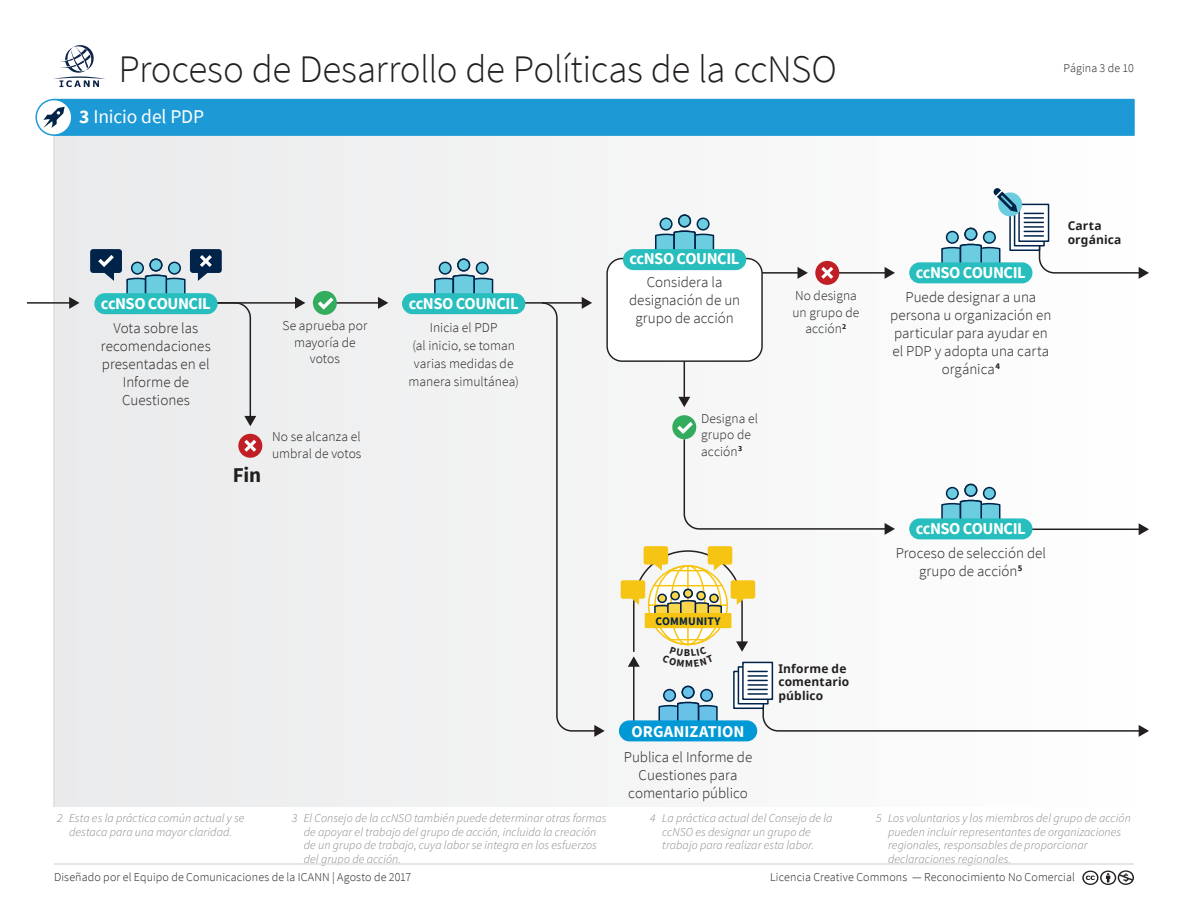
<style>
.page{position:relative;width:1188px;height:918px;background:#fff}
.page>*{position:absolute;margin:0;border:0;box-sizing:border-box;transform-origin:0 0}
.t1{font:300 39px "Source Sans Pro";letter-spacing:-.015em;color:#231f20}
.t2{font:700 21px "Source Sans Pro";color:#231f20}
.t3{font:19.5px "Source Sans Pro";letter-spacing:-.01em;color:#fff}
.t4{font:700 16.5px "Source Sans Pro";letter-spacing:-.03em;color:#fff}
.t5{font:700 16.5px "Source Sans Pro";letter-spacing:.005em;color:#fff}
.t6{font:300 15px/18px "Source Sans Pro";color:#231f20;text-align:center}
.t7{font:300 13.5px/16.5px "Source Sans Pro";letter-spacing:.005em;color:#231f20;text-align:center}
.t8{font:italic 300 12px/13.5px "Source Sans Pro";letter-spacing:.005em;color:#808285}
.t9{font:300 12px "Source Sans Pro";letter-spacing:.01em;color:#231f20}
.t10{font:700 12px/13.5px "Noto Sans";letter-spacing:.015em;color:#231f20}
.t11{font:700 11.55px "Source Sans Pro";letter-spacing:.015em;color:#002349}
.s1{font-weight:700}
</style>
<div class="page">
<div style="left:54px;top:117px;width:1080px;height:690px;background:#f2f2f3"></div>
<hr style="left:53px;top:100px;width:2px;height:707px;background:#dcdddf">
<div style="left:53px;top:99px;width:1082px;height:37px;background:#1d99d6;border:2px solid #1d99d6"></div>
<svg style="left:36px;top:100px;width:36px;height:35px"></svg>
<div style="left:35px;top:99px;width:38px;height:37px;border:2px solid #1d99d6;border-radius:50%"></div>
<svg style="left:43px;top:107px;width:22px;height:21px"></svg>
<hr style="left:1032px;top:529px;width:108px;height:1px;background:#231f20">
<svg style="left:1139px;top:523px;width:10px;height:12px"></svg>
<hr style="left:747px;top:272px;width:52px;height:2px;background:#231f20">
<svg style="left:798px;top:267px;width:10px;height:12px"></svg>
<hr style="left:684px;top:346px;width:1px;height:53px;background:#231f20">
<svg style="left:678px;top:397px;width:12px;height:10px"></svg>
<hr style="left:838px;top:272px;width:48px;height:2px;background:#231f20">
<svg style="left:885px;top:267px;width:10px;height:12px"></svg>
<hr style="left:336px;top:302px;width:44px;height:2px;background:#231f20">
<svg style="left:378px;top:297px;width:10px;height:12px"></svg>
<hr style="left:525px;top:302px;width:59px;height:2px;background:#231f20">
<svg style="left:540px;top:297px;width:65px;height:440px"></svg>
<hr style="left:180px;top:302px;width:117px;height:2px;background:#231f20">
<svg style="left:295px;top:297px;width:10px;height:12px"></svg>
<div style="left:439px;top:262px;width:12px;height:12px;background:#6dcde0;border-radius:50%"></div>
<div style="left:439px;top:262px;width:13px;height:13px;border:2px solid #002349;border-radius:50%"></div>
<div style="left:476px;top:262px;width:12px;height:12px;background:#6dcde0;border-radius:50%"></div>
<div style="left:476px;top:262px;width:13px;height:13px;border:2px solid #002349;border-radius:50%"></div>
<div style="left:458px;top:259px;width:11px;height:12px;background:#6dcde0;border-radius:50%"></div>
<div style="left:457px;top:258px;width:13px;height:14px;border:2px solid #002349;border-radius:50%"></div>
<svg style="left:434px;top:275px;width:60px;height:18px"></svg>
<div style="left:403px;top:294px;width:122px;height:19px;background:#28bebe;border-radius:10px"></div>
<div style="left:402px;top:293px;width:123px;height:21px;border:2px solid #28bebe;border-radius:10px"></div>
<hr style="left:27px;top:302px;width:44px;height:2px;background:#231f20">
<svg style="left:69px;top:297px;width:11px;height:12px"></svg>
<svg style="left:313px;top:291px;width:24px;height:24px"></svg>
<svg style="left:238px;top:434px;width:24px;height:24px"></svg>
<div style="left:620px;top:721px;width:136px;height:20px;background:#0099d5;border-radius:10px"></div>
<div style="left:619px;top:720px;width:138px;height:21px;border:2px solid #0099d5;border-radius:10px"></div>
<div style="left:947px;top:232px;width:11px;height:11px;background:#6dcde0;border-radius:50%"></div>
<div style="left:946px;top:231px;width:13px;height:13px;border:2px solid #002349;border-radius:50%"></div>
<div style="left:984px;top:232px;width:11px;height:11px;background:#6dcde0;border-radius:50%"></div>
<div style="left:983px;top:231px;width:13px;height:13px;border:2px solid #002349;border-radius:50%"></div>
<div style="left:965px;top:228px;width:12px;height:12px;background:#6dcde0;border-radius:50%"></div>
<div style="left:964px;top:228px;width:13px;height:13px;border:2px solid #002349;border-radius:50%"></div>
<svg style="left:941px;top:244px;width:60px;height:18px"></svg>
<div style="left:910px;top:263px;width:122px;height:20px;background:#28bebe;border-radius:10px"></div>
<div style="left:909px;top:262px;width:124px;height:21px;border:2px solid #28bebe;border-radius:10px"></div>
<div style="left:947px;top:488px;width:11px;height:11px;background:#6dcde0;border-radius:50%"></div>
<div style="left:946px;top:487px;width:13px;height:13px;border:2px solid #002349;border-radius:50%"></div>
<div style="left:984px;top:488px;width:11px;height:11px;background:#6dcde0;border-radius:50%"></div>
<div style="left:983px;top:487px;width:13px;height:13px;border:2px solid #002349;border-radius:50%"></div>
<div style="left:965px;top:484px;width:12px;height:12px;background:#6dcde0;border-radius:50%"></div>
<div style="left:964px;top:484px;width:13px;height:13px;border:2px solid #002349;border-radius:50%"></div>
<svg style="left:941px;top:500px;width:60px;height:18px"></svg>
<div style="left:910px;top:519px;width:122px;height:20px;background:#28bebe;border-radius:10px"></div>
<div style="left:909px;top:518px;width:124px;height:21px;border:2px solid #28bebe;border-radius:10px"></div>
<div style="left:607px;top:259px;width:155px;height:102px;background:#fff;border-radius:15px"></div>
<div style="left:606px;top:258px;width:157px;height:104px;border:1px solid #231f20;border-radius:15px"></div>
<div style="left:660px;top:218px;width:12px;height:12px;background:#6dcde0;border-radius:50%"></div>
<div style="left:660px;top:218px;width:13px;height:13px;border:2px solid #002349;border-radius:50%"></div>
<div style="left:697px;top:218px;width:12px;height:12px;background:#6dcde0;border-radius:50%"></div>
<div style="left:697px;top:218px;width:13px;height:13px;border:2px solid #002349;border-radius:50%"></div>
<div style="left:679px;top:215px;width:11px;height:12px;background:#6dcde0;border-radius:50%"></div>
<div style="left:678px;top:214px;width:13px;height:13px;border:2px solid #002349;border-radius:50%"></div>
<svg style="left:655px;top:231px;width:60px;height:18px"></svg>
<div style="left:624px;top:250px;width:121px;height:19px;background:#28bebe;border-radius:10px"></div>
<div style="left:623px;top:249px;width:123px;height:21px;border:2px solid #28bebe;border-radius:10px"></div>
<svg style="left:672px;top:415px;width:223px;height:120px"></svg>
<svg style="left:815px;top:261px;width:24px;height:24px"></svg>
<svg style="left:1009px;top:215px;width:15px;height:36px"></svg>
<div style="left:1014px;top:208px;width:31px;height:38px;background:#fff;border:2px solid #002349"></div>
<div style="left:1018px;top:204px;width:31px;height:38px;background:#fff;border:2px solid #002349"></div>
<svg style="left:1024px;top:213px;width:125px;height:66px"></svg>
<svg style="left:90px;top:249px;width:166px;height:177px"></svg>
<div style="left:998px;top:192px;width:24px;height:24px;background:#6dcde0;border-radius:50%"></div>
<svg style="left:994px;top:188px;width:24px;height:24px"></svg>
<hr style="left:54px;top:863px;width:1080px;height:2px;background:#dcdddf">
<svg style="left:54px;top:45px;width:51px;height:42px"></svg>
<svg style="left:1082px;top:870px;width:52px;height:15px"></svg>
<svg style="left:621px;top:546px;width:528px;height:191px"></svg>
<h1 class="t1" style="left:118px;top:45px;width:720px">Proceso de Desarrollo de Políticas de la ccNSO</h1>
<p class="t9" style="left:1064px;top:60px;width:72px">Página 3 de 10</p>
<h3 class="t3" style="left:79px;top:104px;width:126px"><span class="s1">3</span> Inicio del PDP</h3>
<h3 class="t4" style="left:101px;top:292px;width:111px">ccNSO COUNCIL</h3>
<p class="t6" style="left:101px;top:319px;width:111px">Vota sobre las recomendaciones presentadas en el<br>Informe de<br>Cuestiones</p>
<p class="t7" style="left:282px;top:318px;width:86px">Se aprueba por mayoría de votos</p>
<h2 class="t2" style="left:233px;top:461px;width:30px">Fin</h2>
<p class="t7" style="left:272px;top:428px;width:91px;text-align:left">No se alcanza el umbral de votos</p>
<h3 class="t4" style="left:409px;top:292px;width:111px">ccNSO COUNCIL</h3>
<p class="t7" style="left:409px;top:319px;width:112px;line-height:18px">Inicia el PDP<br>(al inicio, se toman varias medidas de manera simultánea)</p>
<h3 class="t4" style="left:630px;top:248px;width:111px">ccNSO COUNCIL</h3>
<p class="t6" style="left:629px;top:273px;width:113px">Considera la designación de un grupo de acción</p>
<p class="t7" style="left:701px;top:410px;width:58px;text-align:left">Designa el grupo de acción<sup>3</sup></p>
<p class="t7" style="left:793px;top:288px;width:68px">No designa un grupo de acción<sup>2</sup></p>
<p class="t11" style="left:655px;top:613px;width:67px">COMMUNITY</p>
<h3 class="t5" style="left:632px;top:720px;width:114px">ORGANIZATION</h3>
<p class="t6" style="left:624px;top:748px;width:130px">Publica el Informe de<br>Cuestiones para comentario público</p>
<p class="t10" style="left:778px;top:662px;width:72px">Informe de comentario público</p>
<h3 class="t4" style="left:916px;top:261px;width:111px">ccNSO COUNCIL</h3>
<p class="t6" style="left:890px;top:288px;width:163px">Puede designar a una persona u organización en particular para ayudar en el PDP y adopta una carta orgánica<sup>4</sup></p>
<p class="t10" style="left:1068px;top:220px;width:55px">Carta orgánica</p>
<h3 class="t4" style="left:916px;top:517px;width:111px">ccNSO COUNCIL</h3>
<p class="t6" style="left:896px;top:545px;width:152px">Proceso de selección del grupo de acción<sup>5</sup></p>
<p class="t8" style="left:57px;top:812px;width:189px;text-align:center">2 Esta es la práctica común actual y se destaca para una mayor claridad.</p>
<p class="t8" style="left:304px;top:812px;width:304px;text-indent:-12px">3 El Consejo de la ccNSO también puede determinar otras formas de apoyar el trabajo del grupo de acción, incluida la creación de un grupo de trabajo, cuya labor se integra en los esfuerzos del grupo de acción.</p>
<p class="t8" style="left:662px;top:812px;width:172px;text-indent:-12px">4 La práctica actual del Consejo de la ccNSO es designar un grupo de trabajo para realizar esta labor.</p>
<p class="t8" style="left:888px;top:812px;width:244px;text-indent:-12px">5 Los voluntarios y los miembros del grupo de acción pueden incluir representantes de organizaciones regionales, responsables de proporcionar declaraciones regionales.</p>
<p class="t9" style="left:54px;top:870px;width:359px">Diseñado por el Equipo de Comunicaciones de la ICANN | Agosto de 2017</p>
<p class="t9" style="left:770px;top:870px;width:306px">Licencia Creative Commons — Reconocimiento No Comercial</p>
</div>
